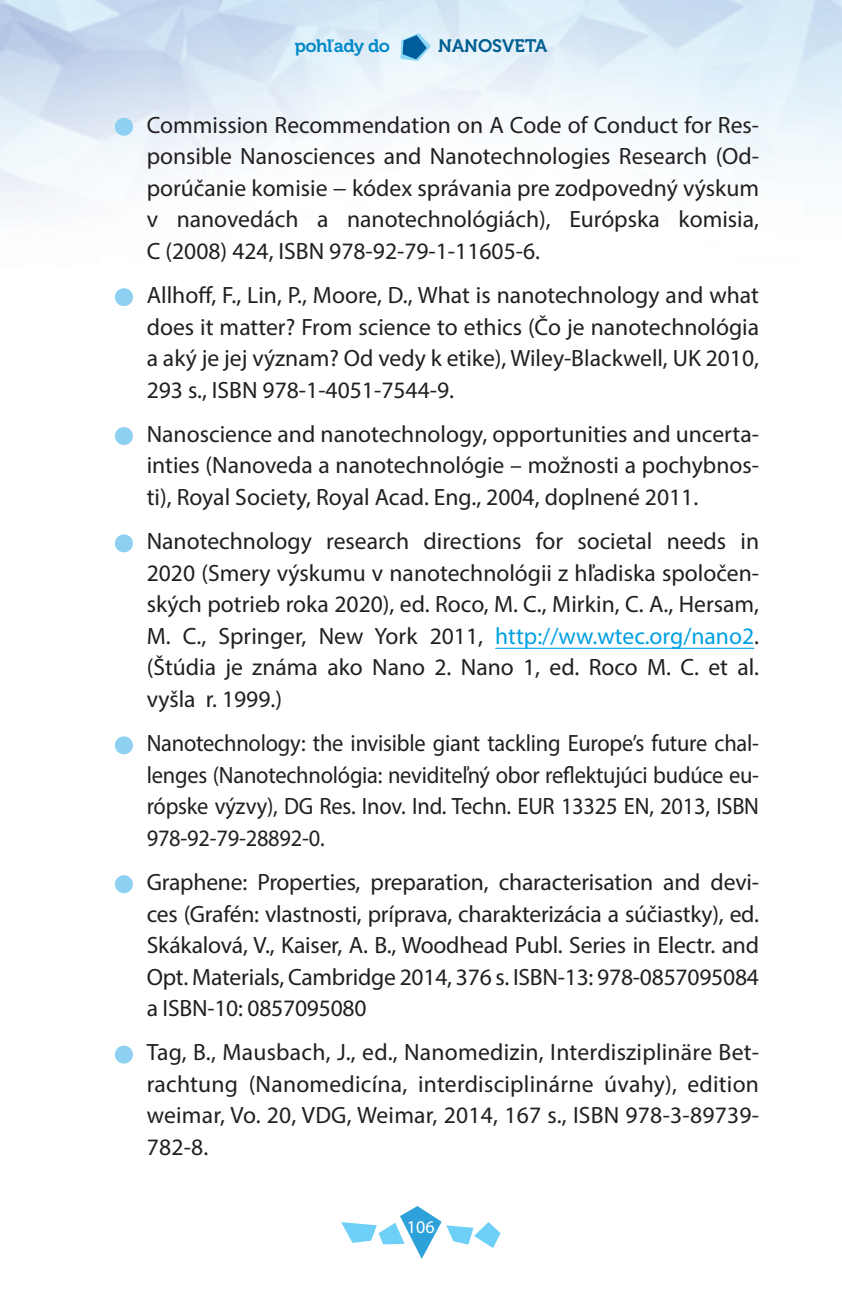
<style>
.page{position:relative;width:842px;height:1289px;background:#fff}
.page>*{position:absolute;margin:0;border:0;box-sizing:border-box;transform-origin:0 0}
.t1{font:23.62px/31.5px "Myriad Pro";color:#231f20;text-align:justify}
.t2{font:23.62px/31.5px "Myriad Pro";color:#231f20;text-align:justify;scale:.95 1}
.t3{font:18px "Museo 700";letter-spacing:-.025em;color:#0088c7}
.t4{font:18px "Museo 700";color:#005e90}
.t5{font:18px "Myriad Pro";color:#fff}
.s1{color:#00a0e2}
</style>
<div class="page">
<svg style="left:400px;top:33px;width:31px;height:28px"></svg>
<img style="left:378px;top:1222px;width:22px;height:22px">
<img style="left:400px;top:1206px;width:42px;height:52px">
<img style="left:446px;top:1225px;width:27px;height:19px">
<img style="left:341px;top:1222px;width:36px;height:20px">
<img style="left:474px;top:1222px;width:26px;height:25px">
<svg style="left:124px;top:118px;width:626px;height:18px"></svg>
<svg style="left:124px;top:288px;width:9px;height:18px"></svg>
<svg style="left:124px;top:427px;width:9px;height:18px"></svg>
<svg style="left:124px;top:534px;width:9px;height:18px"></svg>
<hr style="left:495px;top:647px;width:259px;height:2px;background:#00a0e2">
<svg style="left:124px;top:736px;width:9px;height:18px"></svg>
<svg style="left:124px;top:875px;width:9px;height:18px"></svg>
<svg style="left:124px;top:1045px;width:9px;height:18px"></svg>
<p class="t3" style="left:295px;top:36px;width:97px">pohľady do</p>
<p class="t4" style="left:438px;top:36px;width:110px">NANOSVETA</p>
<p class="t1" style="left:147px;top:108px;width:614px">Commission Recommendation on A Code of Conduct for Res&shy;ponsible Nanosciences and Nanotechnologies Research (Od&shy;porúčanie komisie − kódex správania pre zodpovedný výskum v nanovedách a nanotechnológiách), Európska komisia, C (2008) 424, ISBN 978-92-79-1-11605-6.</p>
<p class="t1" style="left:147px;top:279px;width:614px">Allhoff, F., Lin, P., Moore, D., What is nanotechnology and what does it matter? From science to ethics (Čo je nanotechnológia a aký je jej význam? Od vedy k etike), Wiley-Blackwell, UK 2010, 293 s., ISBN 978-1-4051-7544-9.</p>
<p class="t1" style="left:147px;top:418px;width:614px">Nanoscience and nanotechnology, opportunities and uncerta&shy;inties (Nanoveda a nanotechnológie – možnosti a pochybnos&shy;ti), Royal Society, Royal Acad. Eng., 2004, doplnené 2011.</p>
<p class="t1" style="left:147px;top:525px;width:614px">Nanotechnology research directions for societal needs in 2020 (Smery výskumu v nanotechnológii z hľadiska spoločen&shy;ských potrieb roka 2020), ed. Roco, M. C., Mirkin, C. A., Hersam, M. C., Springer, New York 2011, <span class="s1">http://ww.wtec.org/nano2</span>. (Štúdia je známa ako Nano 2. Nano 1, ed. Roco M. C. et al. vyšla r. 1999.)</p>
<p class="t2" style="left:147px;top:727px;width:646px">Nanotechnology: the invisible giant tackling Europe’s future chal&shy;lenges (Nanotechnológia: neviditeľný obor reflektujúci budúce eu&shy;rópske výzvy), DG Res. Inov. Ind. Techn. EUR 13325 EN, 2013, ISBN 978-92-79-28892-0.</p>
<p class="t1" style="left:147px;top:866px;width:614px">Graphene: Properties, preparation, characterisation and devi&shy;ces (Grafén: vlastnosti, príprava, charakterizácia a súčiastky), ed.<br>Skákalová, V., Kaiser, A. B., Woodhead Publ. Series in Electr. and Opt. Materials, Cambridge 2014, 376 s. ISBN-13: 978-0857095084 a ISBN-10: 0857095080</p>
<p class="t1" style="left:147px;top:1036px;width:614px">Tag, B., Mausbach, J., ed., Nanomedizin, Interdisziplinäre Bet&shy;rachtung (Nanomedicína, interdisciplinárne úvahy), edition weimar, Vo. 20, VDG, Weimar, 2014, 167 s., ISBN 978-3-89739- 782-8.</p>
<p class="t5" style="left:407px;top:1216px;width:29px">106</p>
</div>
